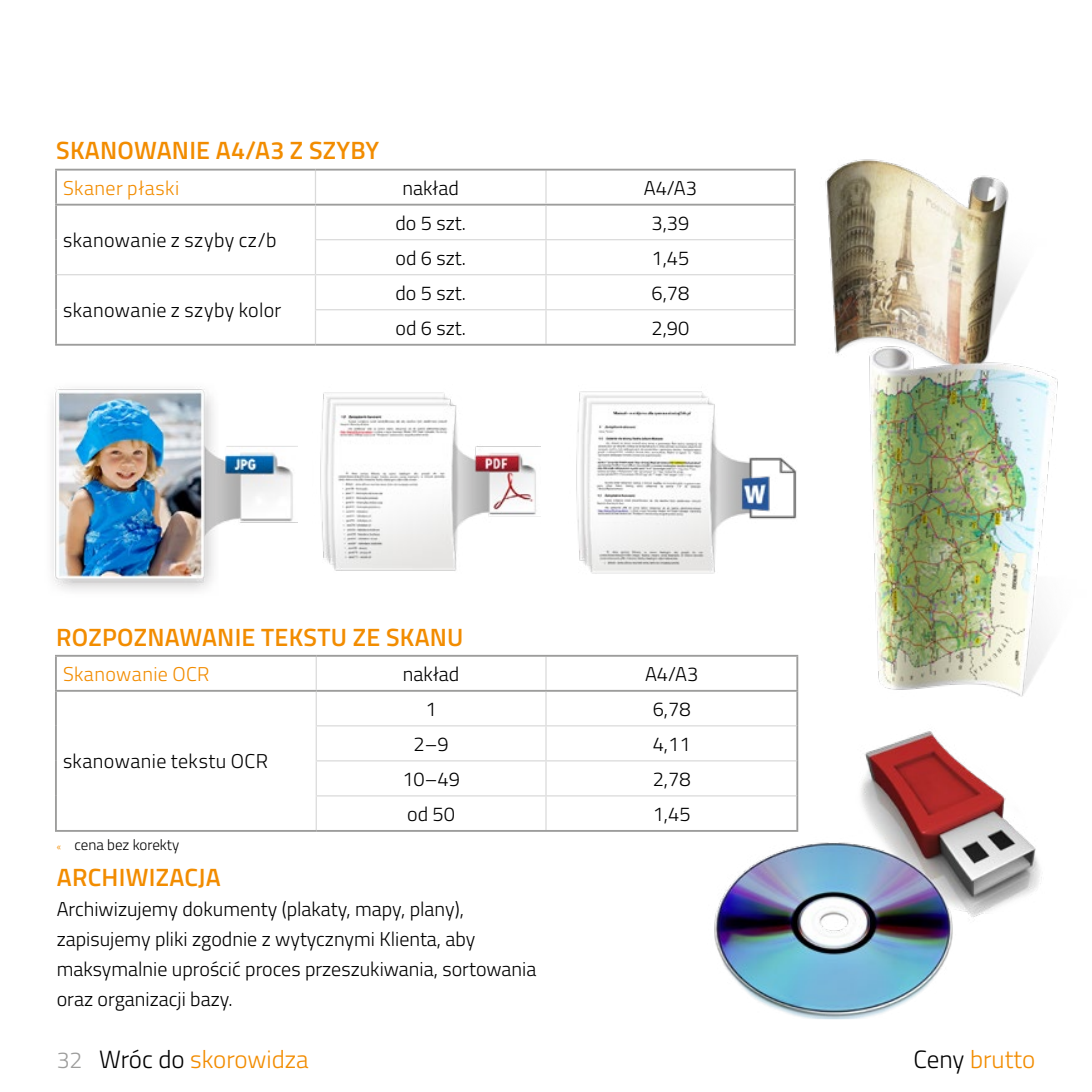
<style>
.page{position:relative;width:1092px;height:1092px;background:#fff}
.page>*{position:absolute;margin:0;border:0;box-sizing:border-box;transform-origin:0 0}
.t1{font:600 25px "Titillium";letter-spacing:.01em;color:#f28c00}
.t2{font:300 25px "Titillium";color:#f28c00}
.t3{font:300 20px/30px "Titillium";color:#000}
.t4{font:300 20px "Titillium";letter-spacing:.02em;color:#000}
.t5{font:300 20px "Titillium";letter-spacing:.02em;color:#f28c00}
.t6{font:300 15px "Titillium";color:#000}
.s1{font-family:"Myriad Pro";font-weight:400;font-size:10px;color:#f28c00}
.s2{font-size:23px;color:#9d9d9c}
.s3{color:#000}
</style>
<div class="page">
<hr style="left:55px;top:170px;width:2px;height:34px;background:#9d9d9c">
<hr style="left:793px;top:170px;width:2px;height:34px;background:#9d9d9c">
<hr style="left:55px;top:204px;width:260px;height:1px;background:#9d9d9c">
<hr style="left:55px;top:205px;width:2px;height:35px;background:#9d9d9c">
<hr style="left:315px;top:204px;width:231px;height:1px;background:#9d9d9c">
<hr style="left:546px;top:204px;width:249px;height:1px;background:#9d9d9c">
<hr style="left:793px;top:205px;width:2px;height:35px;background:#9d9d9c">
<hr style="left:55px;top:240px;width:2px;height:35px;background:#9d9d9c">
<hr style="left:793px;top:240px;width:2px;height:35px;background:#9d9d9c">
<hr style="left:55px;top:275px;width:2px;height:35px;background:#9d9d9c">
<hr style="left:793px;top:275px;width:2px;height:35px;background:#9d9d9c">
<hr style="left:55px;top:310px;width:2px;height:34px;background:#9d9d9c">
<hr style="left:793px;top:310px;width:2px;height:34px;background:#9d9d9c">
<hr style="left:315px;top:170px;width:1px;height:34px;background:#dadada">
<hr style="left:545px;top:170px;width:1px;height:34px;background:#dadada">
<hr style="left:315px;top:205px;width:1px;height:34px;background:#dadada">
<hr style="left:545px;top:205px;width:1px;height:34px;background:#dadada">
<hr style="left:315px;top:239px;width:231px;height:1px;background:#dadada">
<hr style="left:315px;top:240px;width:1px;height:34px;background:#dadada">
<hr style="left:546px;top:239px;width:247px;height:1px;background:#dadada">
<hr style="left:545px;top:240px;width:1px;height:34px;background:#dadada">
<hr style="left:57px;top:274px;width:258px;height:1px;background:#dadada">
<hr style="left:315px;top:274px;width:231px;height:1px;background:#dadada">
<hr style="left:315px;top:275px;width:1px;height:34px;background:#dadada">
<hr style="left:546px;top:274px;width:247px;height:1px;background:#dadada">
<hr style="left:545px;top:275px;width:1px;height:34px;background:#dadada">
<hr style="left:315px;top:309px;width:231px;height:1px;background:#dadada">
<hr style="left:315px;top:310px;width:1px;height:34px;background:#dadada">
<hr style="left:546px;top:309px;width:247px;height:1px;background:#dadada">
<hr style="left:545px;top:310px;width:1px;height:34px;background:#dadada">
<hr style="left:55px;top:169px;width:260px;height:1px;background:#9d9d9c">
<hr style="left:315px;top:169px;width:231px;height:1px;background:#9d9d9c">
<hr style="left:546px;top:169px;width:249px;height:1px;background:#9d9d9c">
<hr style="left:55px;top:344px;width:260px;height:1px;background:#9d9d9c">
<hr style="left:315px;top:344px;width:231px;height:1px;background:#9d9d9c">
<hr style="left:546px;top:344px;width:249px;height:1px;background:#9d9d9c">
<hr style="left:55px;top:656px;width:2px;height:33px;background:#9d9d9c">
<hr style="left:796px;top:656px;width:2px;height:33px;background:#9d9d9c">
<hr style="left:55px;top:689px;width:261px;height:2px;background:#9d9d9c">
<hr style="left:55px;top:691px;width:2px;height:34px;background:#9d9d9c">
<hr style="left:316px;top:689px;width:230px;height:2px;background:#9d9d9c">
<hr style="left:546px;top:689px;width:252px;height:2px;background:#9d9d9c">
<hr style="left:796px;top:691px;width:2px;height:34px;background:#9d9d9c">
<hr style="left:55px;top:725px;width:2px;height:35px;background:#9d9d9c">
<hr style="left:55px;top:760px;width:2px;height:35px;background:#9d9d9c">
<hr style="left:55px;top:795px;width:2px;height:34px;background:#9d9d9c">
<hr style="left:315px;top:656px;width:2px;height:33px;background:#dadada">
<hr style="left:545px;top:656px;width:1px;height:33px;background:#dadada">
<hr style="left:315px;top:691px;width:2px;height:34px;background:#dadada">
<hr style="left:545px;top:691px;width:1px;height:34px;background:#dadada">
<hr style="left:315px;top:725px;width:231px;height:1px;background:#dadada">
<hr style="left:315px;top:726px;width:2px;height:34px;background:#dadada">
<hr style="left:546px;top:725px;width:250px;height:1px;background:#dadada">
<hr style="left:545px;top:726px;width:1px;height:34px;background:#dadada">
<hr style="left:315px;top:760px;width:231px;height:1px;background:#dadada">
<hr style="left:315px;top:761px;width:2px;height:34px;background:#dadada">
<hr style="left:546px;top:760px;width:250px;height:1px;background:#dadada">
<hr style="left:545px;top:761px;width:1px;height:34px;background:#dadada">
<hr style="left:315px;top:795px;width:231px;height:1px;background:#dadada">
<hr style="left:315px;top:796px;width:2px;height:33px;background:#dadada">
<hr style="left:546px;top:795px;width:250px;height:1px;background:#dadada">
<hr style="left:545px;top:796px;width:1px;height:33px;background:#dadada">
<hr style="left:55px;top:654px;width:261px;height:2px;background:#9d9d9c">
<hr style="left:316px;top:654px;width:230px;height:2px;background:#9d9d9c">
<hr style="left:546px;top:654px;width:252px;height:2px;background:#9d9d9c">
<hr style="left:55px;top:829px;width:261px;height:2px;background:#9d9d9c">
<hr style="left:316px;top:829px;width:230px;height:2px;background:#9d9d9c">
<hr style="left:546px;top:829px;width:252px;height:2px;background:#9d9d9c">
<img style="left:576px;top:391px;width:221px;height:183px">
<img style="left:320px;top:392px;width:220px;height:179px">
<img style="left:51px;top:386px;width:246px;height:205px">
<img style="left:700px;top:717px;width:342px;height:302px">
<img style="left:819px;top:159px;width:239px;height:607px">
<p class="t1" style="left:56px;top:132px;width:324px">SKANOWANIE A4/A3 Z SZYBY</p>
<p class="t5" style="left:63px;top:173px;width:117px">Skaner płaski</p>
<p class="t3" style="left:402px;top:172px;width:58px">nakład</p>
<p class="t3" style="left:643px;top:172px;width:55px">A4/A3</p>
<p class="t4" style="left:63px;top:226px;width:215px">skanowanie z szyby cz/b</p>
<p class="t3" style="left:395px;top:207px;width:72px">do 5 szt.</p>
<p class="t3" style="left:651px;top:207px;width:39px">3,39</p>
<p class="t3" style="left:395px;top:242px;width:72px">od 6 szt.</p>
<p class="t3" style="left:651px;top:242px;width:39px">1,45</p>
<p class="t3" style="left:63px;top:294px;width:220px">skanowanie z szyby kolor</p>
<p class="t3" style="left:395px;top:277px;width:72px">do 5 szt.</p>
<p class="t3" style="left:651px;top:277px;width:39px">6,78</p>
<p class="t3" style="left:395px;top:312px;width:72px">od 6 szt.</p>
<p class="t3" style="left:651px;top:312px;width:39px">2,90</p>
<p class="t1" style="left:56px;top:618px;width:409px">ROZPOZNAWANIE TEKSTU ZE SKANU</p>
<p class="t5" style="left:63px;top:659px;width:148px">Skanowanie OCR</p>
<p class="t3" style="left:403px;top:657px;width:58px">nakład</p>
<p class="t3" style="left:645px;top:657px;width:55px">A4/A3</p>
<p class="t4" style="left:63px;top:746px;width:206px">skanowanie tekstu OCR</p>
<p class="t3" style="left:425px;top:692px;width:13px">1</p>
<p class="t3" style="left:652px;top:692px;width:39px">6,78</p>
<p class="t3" style="left:413px;top:727px;width:37px">2–9</p>
<p class="t3" style="left:652px;top:727px;width:39px">4,11</p>
<p class="t3" style="left:402px;top:762px;width:59px">10–49</p>
<p class="t3" style="left:652px;top:762px;width:39px">2,78</p>
<p class="t3" style="left:407px;top:797px;width:49px">od 50</p>
<p class="t3" style="left:652px;top:797px;width:39px">1,45</p>
<p class="t6" style="left:57px;top:833px;width:124px"><span class="s1">«</span> cena bez korekty</p>
<p class="t1" style="left:57px;top:858px;width:165px">ARCHIWIZACJA</p>
<p class="t3" style="left:57px;top:892px;width:481px">Archiwizujemy dokumenty (plakaty, mapy, plany), zapisujemy pliki zgodnie z wytycznymi Klienta, aby maksymalnie uprościć proces przeszukiwania, sortowania oraz organizacji bazy.</p>
<p class="t2" style="left:57px;top:1041px;width:253px"><span class="s2">32</span> <span class="s3">Wróc do</span> skorowidza</p>
<p class="t2" style="left:913px;top:1041px;width:123px"><span class="s3">Ceny</span> brutto</p>
</div>
